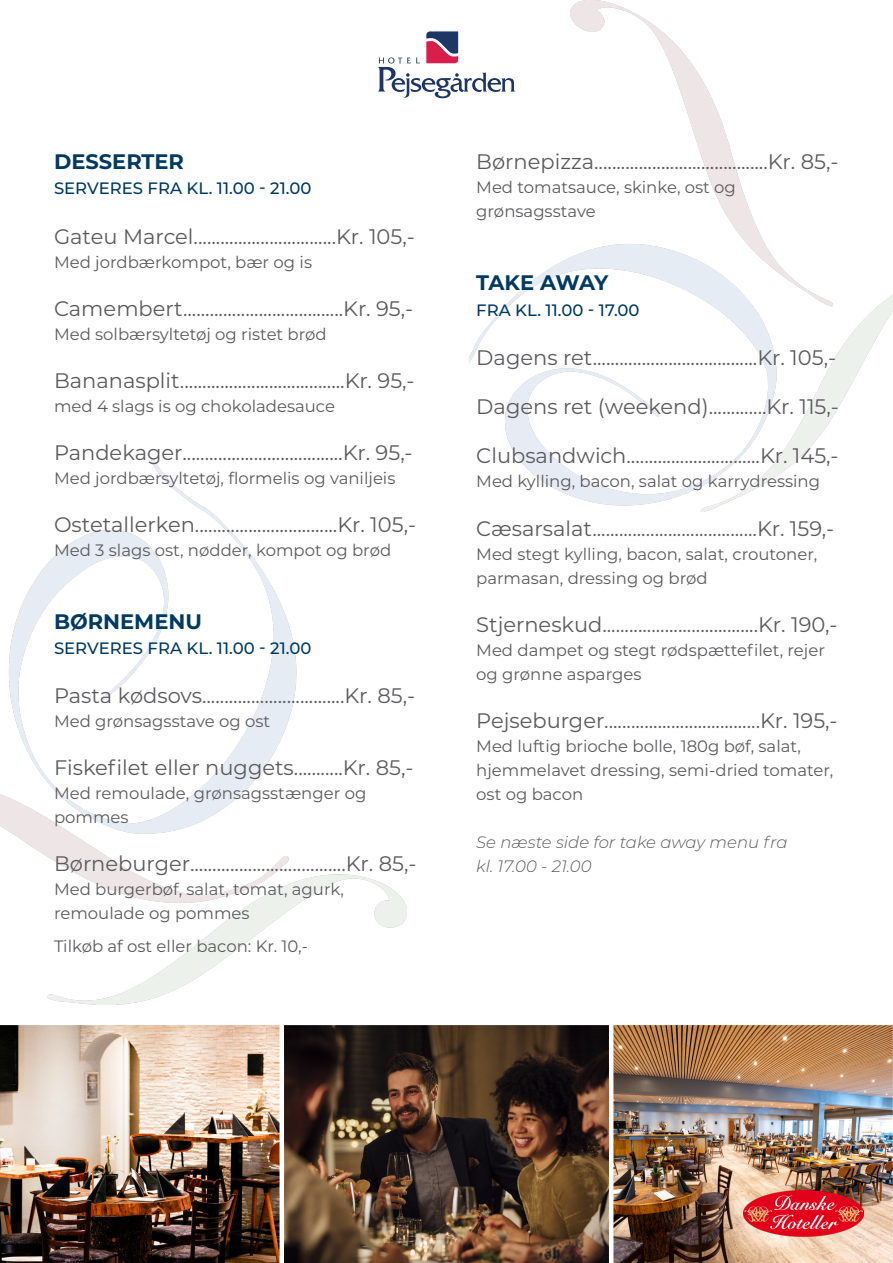
<style>
.page{position:relative;width:893px;height:1263px;background:#fff}
.page>*{position:absolute;margin:0;border:0;box-sizing:border-box;transform-origin:0 0}
.t1{font:21px "Montserrat";color:#5c5a5e}
.t2{font:700 21px "Montserrat";color:#003a62}
.t3{font:700 21px "Montserrat";letter-spacing:-.035em;color:#003a62}
.t4{font:16.5px/24px "Montserrat";color:#5c5a5e}
.t5{font:500 16.5px "Montserrat";color:#003a62}
.t6{font:italic 300 16.5px "Montserrat";color:#5c5a5e}
</style>
<div class="page">
<img style="left:0;top:459px;width:406px;height:545px">
<img style="left:470px;top:0;width:423px;height:511px">
<img style="left:613px;top:1025px;width:280px;height:238px">
<img style="left:0;top:1025px;width:280px;height:238px">
<img style="left:284px;top:1025px;width:325px;height:238px">
<svg style="left:378px;top:30px;width:137px;height:68px"></svg>
<img style="left:743px;top:1191px;width:120px;height:48px">
<p class="t2" style="left:54px;top:147px;width:132px">DESSERTER</p>
<p class="t5" style="left:54px;top:177px;width:259px">SERVERES FRA KL. 11.00 - 21.00</p>
<p class="t1" style="left:54px;top:222px;width:362px">Gateu Marcel................................Kr. 105,-</p>
<p class="t4" style="left:54px;top:249px;width:260px">Med jordbærkompot, bær og is</p>
<p class="t1" style="left:54px;top:294px;width:361px">Camembert....................................Kr. 95,-</p>
<p class="t4" style="left:54px;top:321px;width:274px">Med solbærsyltetøj og ristet brød</p>
<p class="t1" style="left:54px;top:366px;width:362px">Bananasplit.....................................Kr. 95,-</p>
<p class="t4" style="left:54px;top:393px;width:283px">med 4 slags is og chokoladesauce</p>
<p class="t1" style="left:54px;top:438px;width:360px">Pandekager....................................Kr. 95,-</p>
<p class="t4" style="left:54px;top:465px;width:343px">Med jordbærsyltetøj, flormelis og vaniljeis</p>
<p class="t1" style="left:54px;top:510px;width:363px">Ostetallerken................................Kr. 105,-</p>
<p class="t4" style="left:54px;top:537px;width:339px">Med 3 slags ost, nødder, kompot og brød</p>
<p class="t2" style="left:54px;top:606px;width:149px">BØRNEMENU</p>
<p class="t5" style="left:54px;top:637px;width:259px">SERVERES FRA KL. 11.00 - 21.00</p>
<p class="t1" style="left:54px;top:681px;width:363px">Pasta kødsovs................................Kr. 85,-</p>
<p class="t4" style="left:54px;top:709px;width:218px">Med grønsagsstave og ost</p>
<p class="t1" style="left:54px;top:753px;width:361px">Fiskefilet eller nuggets...........Kr. 85,-</p>
<p class="t4" style="left:54px;top:781px;width:314px">Med remoulade, grønsagsstænger og</p>
<p class="t4" style="left:54px;top:805px;width:76px">pommes</p>
<p class="t1" style="left:54px;top:849px;width:364px">Børneburger...................................Kr. 85,-</p>
<p class="t4" style="left:54px;top:877px;width:292px">Med burgerbøf, salat, tomat, agurk,</p>
<p class="t4" style="left:54px;top:901px;width:197px">remoulade og pommes</p>
<p class="t4" style="left:54px;top:934px;width:255px">Tilkøb af ost eller bacon: Kr. 10,-</p>
<p class="t1" style="left:476px;top:147px;width:364px">Børnepizza.......................................Kr. 85,-</p>
<p class="t4" style="left:476px;top:175px;width:261px">Med tomatsauce, skinke, ost og</p>
<p class="t4" style="left:476px;top:199px;width:121px">grønsagsstave</p>
<p class="t3" style="left:476px;top:268px;width:134px">TAKE AWAY</p>
<p class="t5" style="left:476px;top:298px;width:165px">FRA KL. 11.00 - 17.00</p>
<p class="t1" style="left:476px;top:343px;width:361px">Dagens ret.....................................Kr. 105,-</p>
<p class="t1" style="left:476px;top:392px;width:364px">Dagens ret (weekend).............Kr. 115,-</p>
<p class="t1" style="left:476px;top:441px;width:364px">Clubsandwich..............................Kr. 145,-</p>
<p class="t4" style="left:476px;top:469px;width:345px">Med kylling, bacon, salat og karrydressing</p>
<p class="t1" style="left:476px;top:514px;width:360px">Cæsarsalat.....................................Kr. 159,-</p>
<p class="t4" style="left:476px;top:542px;width:343px">Med stegt kylling, bacon, salat, croutoner,</p>
<p class="t4" style="left:476px;top:566px;width:233px">parmasan, dressing og brød</p>
<p class="t1" style="left:476px;top:610px;width:363px">Stjerneskud...................................Kr. 190,-</p>
<p class="t4" style="left:476px;top:638px;width:350px">Med dampet og stegt rødspættefilet, rejer og grønne asparges</p>
<p class="t1" style="left:476px;top:706px;width:363px">Pejseburger...................................Kr. 195,-</p>
<p class="t4" style="left:476px;top:734px;width:359px">Med luftig brioche bolle, 180g bøf, salat, hjemmelavet dressing, semi-dried tomater, ost og bacon</p>
<p class="t6" style="left:476px;top:831px;width:313px">Se næste side for take away menu fra</p>
<p class="t6" style="left:476px;top:855px;width:117px">kl. 17.00 - 21.00</p>
</div>
